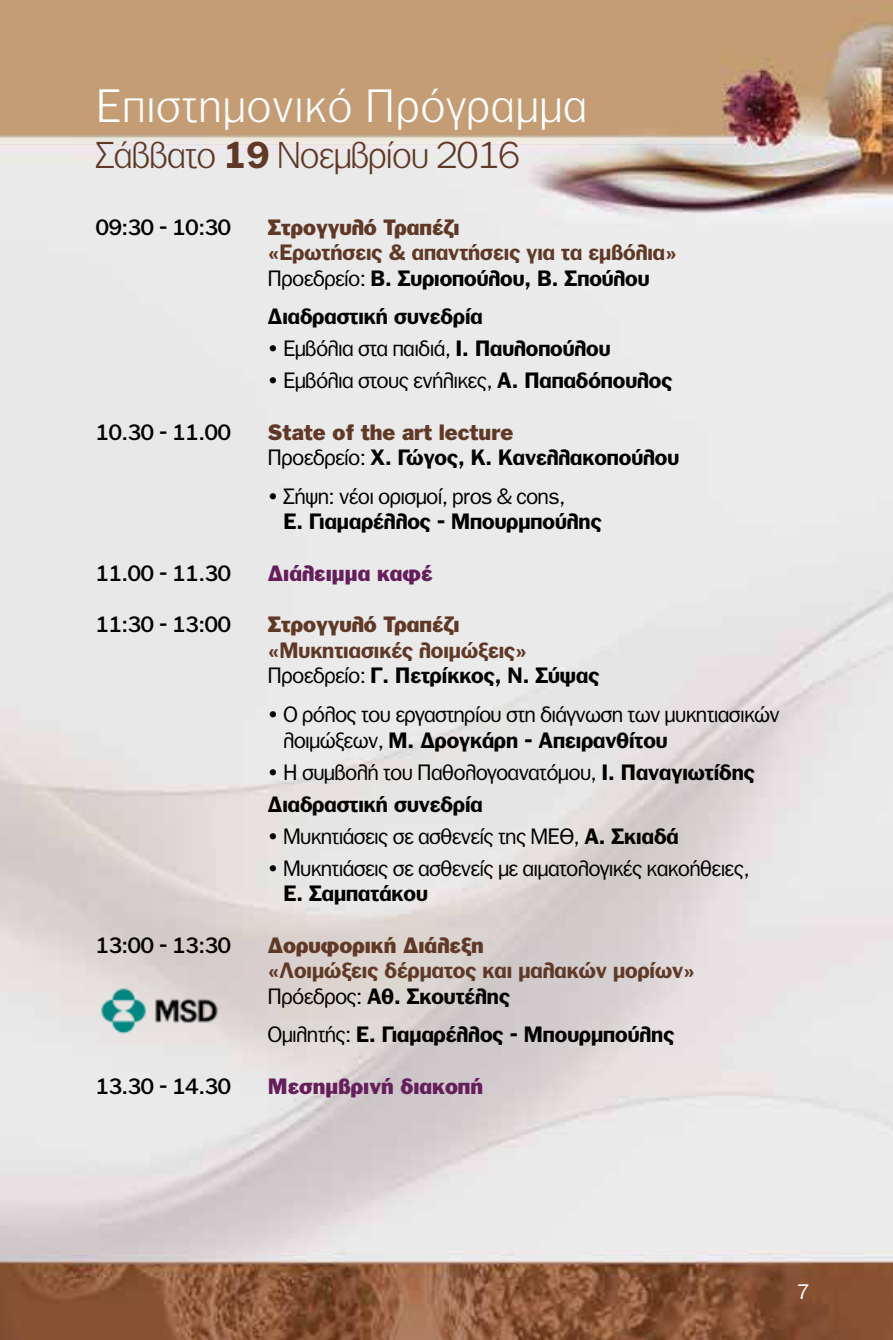
<style>
.page{position:relative;width:893px;height:1340px;background:#fff}
.page>*{position:absolute;margin:0;border:0;box-sizing:border-box;transform-origin:0 0}
.t1{font:300 45px "PF Franklin Gothic";letter-spacing:.05em;color:#fff}
.t2{font:300 36px "PF Franklin Gothic";color:#603926}
.t3{font:21.38px/25.7px "PF Franklin Gothic";color:#000}
.t4{font:700 21.38px/25.7px "PF Franklin Gothic";color:#000}
.t5{font:700 21.38px/25.7px "PF Franklin Gothic";color:#603926}
.t6{font:21.38px "PF Franklin Gothic Med";color:#000}
.t7{font:900 21.38px "PF Franklin Gothic";color:#603926}
.t8{font:900 21.38px "PF Franklin Gothic";color:#651e5a}
.t9{font:20.25px "PF Franklin Gothic";color:#fff}
.s1{font-weight:700}
.s2{font-weight:400;color:#000}
.s3{color:#000}
.s4{font-weight:900;color:#603926}
.s5{font-weight:400}
</style>
<div class="page">
<img style="left:0;top:0;width:893px;height:1339px">
<img style="left:96px;top:986px;width:127px;height:48px">
<h1 class="t1" style="left:97px;top:81px;width:491px">Επιστημονικό Πρόγραμμα</h1>
<h2 class="t2" style="left:96px;top:135px;width:425px">Σάββατο <span class="s1">19</span> Νοεμβρίου 2016</h2>
<p class="t6" style="left:96px;top:215px;width:137px">09:30 - 10:30</p>
<p class="t7" style="left:268px;top:214px;width:193px">Στρογγυλό Τραπέζι</p>
<p class="t5" style="left:268px;top:239px;width:410px">«Ερωτήσεις &amp; απαντήσεις για τα εμβόλια»<br><span class="s2">Προεδρείο:</span> <span class="s3">Β. Συριοπούλου, Β. Σπούλου</span></p>
<p class="t4" style="left:268px;top:303px;width:216px">Διαδραστική συνεδρία</p>
<p class="t3" style="left:268px;top:336px;width:344px">• Εμβόλια στα παιδιά, <span class="s1">Ι. Παυλοπούλου</span></p>
<p class="t3" style="left:268px;top:368px;width:406px">• Εμβόλια στους ενήλικες, <span class="s1">Α. Παπαδόπουλος</span></p>
<p class="t6" style="left:96px;top:420px;width:137px">10.30 - 11.00</p>
<p class="t4" style="left:268px;top:419px;width:413px"><span class="s4">State of the art lecture<br></span><span class="s5">Προεδρείο:</span> Χ. Γώγος, K. Κανελλακοπούλου</p>
<p class="t3" style="left:268px;top:483px;width:298px">• Σήψη: νέοι ορισμοί, pros &amp; cons,</p>
<p class="t4" style="left:283px;top:509px;width:320px">Ε. Γιαμαρέλλος - Μπουρμπούλης</p>
<p class="t6" style="left:96px;top:561px;width:137px">11.00 - 11.30</p>
<p class="t8" style="left:268px;top:560px;width:166px">Διάλειμμα καφέ</p>
<p class="t6" style="left:96px;top:612px;width:137px">11:30 - 13:00</p>
<p class="t7" style="left:268px;top:611px;width:193px">Στρογγυλό Τραπέζι</p>
<p class="t5" style="left:268px;top:637px;width:333px">«Μυκητιασικές λοιμώξεις»<br><span class="s2">Προεδρείο:</span> <span class="s3">Γ. Πετρίκκος, Ν. Σύψας</span></p>
<p class="t3" style="left:283px;top:701px;width:498px;text-indent:-16px">• Ο ρόλος του εργαστηρίου στη διάγνωση των μυκητιασικών λοιμώξεων, <span class="s1">Μ. Δρογκάρη - Απειρανθίτου</span></p>
<p class="t4" style="left:268px;top:755px;width:489px;line-height:31.9px"><span class="s5">• Η συμβολή του Παθολογοανατόμου,</span> Ι. Παναγιωτίδης<br>Διαδραστική συνεδρία</p>
<p class="t3" style="left:268px;top:823px;width:412px">• Μυκητιάσεις σε ασθενείς της ΜΕΘ, <span class="s1">Α. Σκιαδά</span></p>
<p class="t3" style="left:268px;top:855px;width:483px">• Μυκητιάσεις σε ασθενείς με αιματολογικές κακοήθειες,</p>
<p class="t4" style="left:283px;top:880px;width:146px">Ε. Σαμπατάκου</p>
<p class="t6" style="left:96px;top:932px;width:137px">13:00 - 13:30</p>
<p class="t7" style="left:268px;top:932px;width:218px">Δορυφορική Διάλεξη</p>
<p class="t5" style="left:268px;top:957px;width:429px">«Λοιμώξεις δέρματος και μαλακών μορίων»<br><span class="s2">Πρόεδρος:</span> <span class="s3">Αθ. Σκουτέλης</span></p>
<p class="t4" style="left:268px;top:1021px;width:408px"><span class="s5">Ομιλητής:</span> Ε. Γιαμαρέλλος - Μπουρμπούλης</p>
<p class="t6" style="left:96px;top:1073px;width:137px">13.30 - 14.30</p>
<p class="t8" style="left:268px;top:1073px;width:217px">Μεσημβρινή διακοπή</p>
<p class="t9" style="left:797px;top:1280px;width:13px">7</p>
</div>
